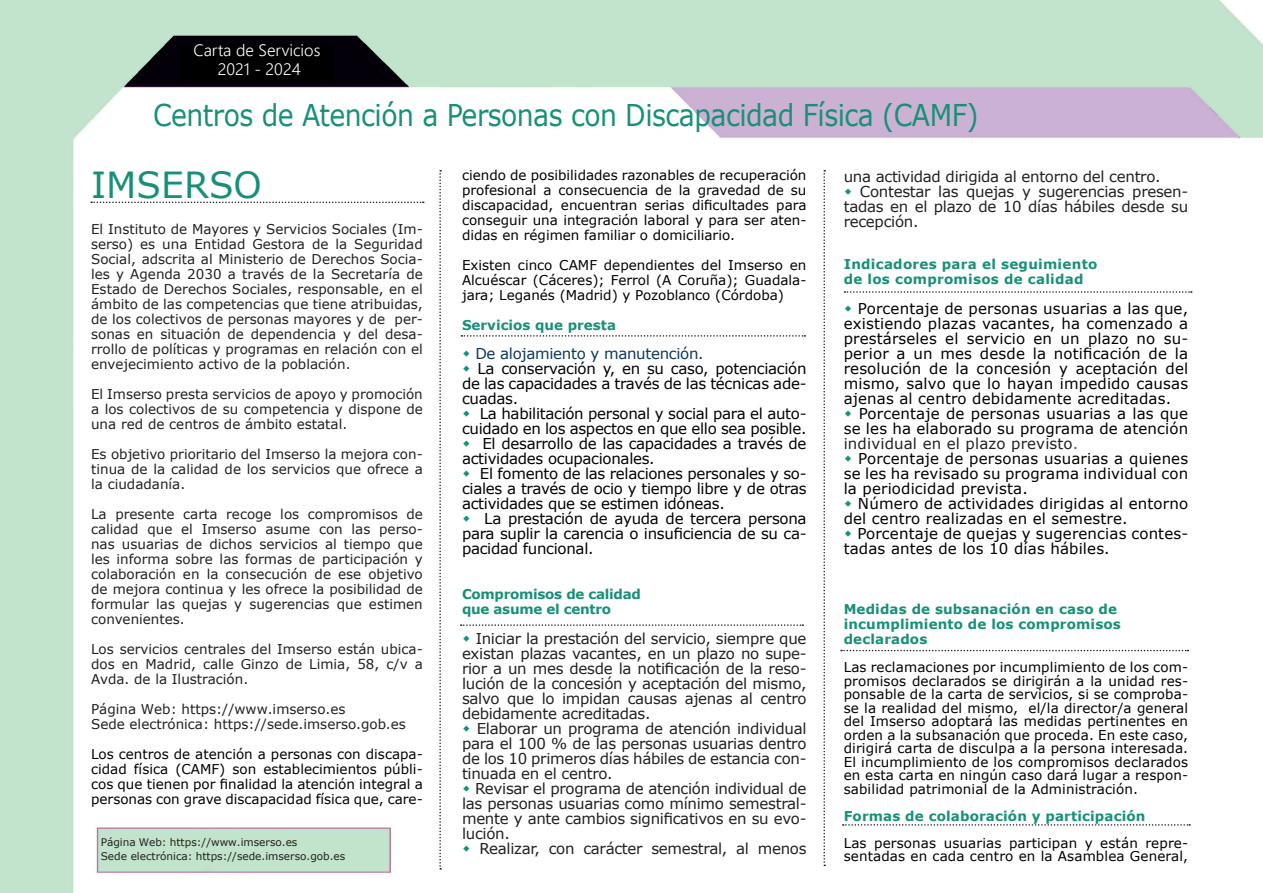
<style>
.page{position:relative;width:1263px;height:893px;background:#fff}
.page>*{position:absolute;margin:0;border:0;box-sizing:border-box;transform-origin:0 0}
.t1{font:36px "Verdana";color:#189079}
.t2{font:30px "Verdana";letter-spacing:-.02em;color:#189079;scale:.89 1}
.t3{font:300 16.5px/19.8px "Segoe UI";color:#fff;text-align:center}
.t4{font:15px/15px "Verdana";letter-spacing:-.02em;color:#231f20;text-align:justify}
.t5{font:15px/15px "Verdana";letter-spacing:.01em;color:#000;text-align:justify}
.t6{font:15px/15px "Verdana";letter-spacing:-.02em;color:#000205;text-align:justify}
.t7{font:15px "Verdana";letter-spacing:-.02em;color:#0e375d}
.t8{font:13.5px/15px "Verdana";color:#231f20;text-align:justify}
.t9{font:13.5px/13.5px "Verdana";color:#000}
.t10{font:700 13.5px/15px "Verdana";letter-spacing:.01em;color:#189079}
.t11{font:700 13.5px/15px "Verdana";letter-spacing:-.02em;color:#189079}
.t12{font:10.5px/14px "Verdana";color:#231f20}
.s1{color:#231f20}
.s2{color:#77459b}
</style>
<div class="page">
<img style="left:0;top:1px;width:1263px;height:892px">
<svg style="left:91px;top:202px;width:333px;height:1px"></svg>
<svg style="left:461px;top:624px;width:342px;height:2px"></svg>
<svg style="left:841px;top:650px;width:347px;height:1px"></svg>
<svg style="left:461px;top:335px;width:344px;height:2px"></svg>
<svg style="left:439px;top:170px;width:2px;height:700px"></svg>
<svg style="left:823px;top:170px;width:2px;height:696px"></svg>
<svg style="left:844px;top:291px;width:348px;height:2px"></svg>
<svg style="left:843px;top:824px;width:347px;height:2px"></svg>
<div style="left:181px;top:44px;width:152px;height:37px;background:#000"></div>
<svg style="left:463px;top:350px;width:6px;height:7px"></svg>
<svg style="left:463px;top:365px;width:6px;height:7px"></svg>
<svg style="left:463px;top:410px;width:6px;height:7px"></svg>
<svg style="left:463px;top:440px;width:6px;height:7px"></svg>
<svg style="left:463px;top:470px;width:6px;height:7px"></svg>
<svg style="left:463px;top:515px;width:6px;height:7px"></svg>
<svg style="left:463px;top:635px;width:6px;height:7px"></svg>
<svg style="left:463px;top:725px;width:6px;height:7px"></svg>
<svg style="left:463px;top:785px;width:6px;height:7px"></svg>
<svg style="left:463px;top:845px;width:6px;height:7px"></svg>
<svg style="left:845px;top:188px;width:6px;height:6px"></svg>
<svg style="left:845px;top:305px;width:6px;height:6px"></svg>
<svg style="left:845px;top:410px;width:6px;height:6px"></svg>
<svg style="left:845px;top:455px;width:6px;height:6px"></svg>
<svg style="left:845px;top:500px;width:6px;height:6px"></svg>
<svg style="left:845px;top:530px;width:6px;height:6px"></svg>
<p class="t3" style="left:193px;top:38px;width:128px">Carta de Servicios<br>2021 - 2024</p>
<p class="t2" style="left:153px;top:94px;width:929px">Centros de Atención a Personas con Discapacidad Física (CAMF)</p>
<h1 class="t1" style="left:91px;top:160px;width:172px">IMSERSO</h1>
<p class="t8" style="left:91px;top:222px;width:333px">El Instituto de Mayores y Servicios Sociales (Im&shy;serso) es una Entidad Gestora de la Seguridad Social, adscrita al Ministerio de Derechos Socia&shy;les y Agenda 2030 a través de la Secretaría de Estado de Derechos Sociales, responsable, en el ámbito de las competencias que tiene atribuidas, de los colectivos de personas mayores y de per&shy;sonas en situación de dependencia y del desa&shy;rrollo de políticas y programas en relación con el envejecimiento activo de la población.</p>
<p class="t8" style="left:91px;top:387px;width:333px">El Imserso presta servicios de apoyo y promoción a los colectivos de su competencia y dispone de una red de centros de ámbito estatal.</p>
<p class="t8" style="left:91px;top:447px;width:333px">Es objetivo prioritario del Imserso la mejora con&shy;tinua de la calidad de los servicios que ofrece a la ciudadanía.</p>
<p class="t8" style="left:91px;top:507px;width:333px">La presente carta recoge los compromisos de calidad que el Imserso asume con las perso&shy;nas usuarias de dichos servicios al tiempo que les informa sobre las formas de participación y colaboración en la consecución de ese objetivo de mejora continua y les ofrece la posibilidad de formular las quejas y sugerencias que estimen convenientes.</p>
<p class="t8" style="left:91px;top:642px;width:333px">Los servicios centrales del Imserso están ubica&shy;dos en Madrid, calle Ginzo de Limia, 58, c/v a Avda. de la Ilustración.</p>
<p class="t8" style="left:91px;top:702px;width:316px">Página Web: https://www.imserso.es<br>Sede electrónica: https://sede.imserso.gob.es</p>
<p class="t9" style="left:91px;top:747px;width:332px;line-height:15px">Los centros de atención a personas con discapa&shy;cidad física (CAMF) son establecimientos públi-</p>
<p class="t9" style="left:91px;top:777px;width:333px">cos que tienen por finalidad la atención integral a</p>
<p class="t9" style="left:91px;top:792px;width:333px">personas con grave discapacidad física que, care-</p>
<p class="t12" style="left:101px;top:835px;width:246px">Página Web: https://www.imserso.es<br>Sede electrónica: https://sede.imserso.gob.es</p>
<p class="t9" style="left:462px;top:168px;width:346px;line-height:15px">ciendo de posibilidades razonables de recuperación profesional a consecuencia de la gravedad de su</p>
<p class="t9" style="left:462px;top:199px;width:346px">discapacidad, encuentran serias dificultades para</p>
<p class="t9" style="left:462px;top:213px;width:345px;line-height:15px">conseguir una integración laboral y para ser aten&shy;didas en régimen familiar o domiciliario.</p>
<p class="t9" style="left:462px;top:258px;width:346px;line-height:15px;text-align:justify">Existen cinco CAMF dependientes del Imserso en Alcuéscar (Cáceres); Ferrol (A Coruña); Guadala&shy;jara; Leganés (Madrid) y Pozoblanco (Córdoba)</p>
<p class="t10" style="left:462px;top:318px;width:156px">Servicios que presta</p>
<p class="t7" style="left:475px;top:343px;width:230px">De alojamiento y manutención.</p>
<p class="t6" style="left:462px;top:361px;width:346px;text-indent:15px">La conservación y, en su caso, potenciación de las capacidades a través de las técnicas ade&shy;cuadas.</p>
<p class="t6" style="left:462px;top:406px;width:346px;text-align:right">La habilitación personal y social para el auto&shy;cuidado en los aspectos en que ello sea posible.</p>
<p class="t6" style="left:462px;top:436px;width:346px;text-indent:20px">El desarrollo de las capacidades a través de actividades ocupacionales.</p>
<p class="t6" style="left:462px;top:466px;width:346px;text-indent:18px">El fomento de las relaciones personales y so&shy;ciales a través de ocio y tiempo libre y de otras actividades que se estimen idóneas.</p>
<p class="t6" style="left:462px;top:511px;width:346px;text-indent:22px">La prestación de ayuda de tercera persona para suplir la carencia o insuficiencia de su ca&shy;pacidad funcional.</p>
<p class="t11" style="left:462px;top:586px;width:180px">Compromisos de calidad que asume el centro</p>
<p class="t4" style="left:462px;top:631px;width:346px;text-indent:14px">Iniciar la prestación del servicio, siempre que existan plazas vacantes, en un plazo no supe&shy;rior a un mes desde la notificación de la reso&shy;lución de la concesión y aceptación del mismo, salvo que lo impidan causas ajenas al centro debidamente acreditadas.</p>
<p class="t4" style="left:462px;top:721px;width:346px;text-indent:15px">Elaborar un programa de atención individual para el 100 % de las personas usuarias dentro de los 10 primeros días hábiles de estancia con&shy;tinuada en el centro.</p>
<p class="t4" style="left:462px;top:781px;width:346px;text-indent:13px">Revisar el programa de atención individual de las personas usuarias como mínimo semestral&shy;mente y ante cambios significativos en su evo&shy;lución.</p>
<p class="t4" style="left:479px;top:841px;width:329px">Realizar, con carácter semestral, al menos</p>
<p class="t4" style="left:844px;top:168px;width:318px">una actividad dirigida al entorno del centro.</p>
<p class="t4" style="left:844px;top:183px;width:346px;text-indent:16px">Contestar las quejas y sugerencias presen&shy;tadas en el plazo de 10 días hábiles desde su recepción.</p>
<p class="t10" style="left:844px;top:256px;width:255px">Indicadores para el seguimiento de los compromisos de calidad</p>
<p class="t5" style="left:844px;top:300px;width:346px;text-indent:14px">Porcentaje de personas usuarias a las que, existiendo plazas vacantes, ha comenzado a prestárseles el servicio en un plazo no su-</p>
<p class="t5" style="left:844px;top:345px;width:346px">perior a un mes desde la notificación de la</p>
<p class="t5" style="left:844px;top:360px;width:346px">resolución de la concesión y aceptación del mismo, salvo que lo hayan impedido causas ajenas al centro debidamente acreditadas.</p>
<p class="t5" style="left:844px;top:405px;width:346px;text-indent:15px">Porcentaje de personas usuarias a las que se les ha elaborado su programa de atención <span class="s1">individual en el plazo previsto</span><span class="s2">.</span></p>
<p class="t5" style="left:844px;top:450px;width:346px;text-indent:15px">Porcentaje de personas usuarias a quienes se les ha revisado su programa individual con la periodicidad prevista.</p>
<p class="t5" style="left:844px;top:495px;width:346px;text-indent:14px">Número de actividades dirigidas al entorno del centro realizadas en el semestre.</p>
<p class="t5" style="left:844px;top:525px;width:345px;text-indent:14px">Porcentaje de quejas y sugerencias contes&shy;tadas antes de los 10 días hábiles.</p>
<p class="t10" style="left:844px;top:601px;width:279px">Medidas de subsanación en caso de incumplimiento de los compromisos declarados</p>
<p class="t9" style="left:844px;top:660px;width:346px;text-align:justify">Las reclamaciones por incumplimiento de los com&shy;promisos declarados se dirigirán a la unidad res&shy;ponsable de la carta de servicios, si se comproba&shy;se la realidad del mismo, el/la director/a general del Imserso adoptará las medidas pertinentes en orden a la subsanación que proceda. En este caso, dirigirá carta de disculpa a la persona interesada.<br>El incumplimiento de los compromisos declarados en esta carta en ningún caso dará lugar a respon&shy;sabilidad patrimonial de la Administración.</p>
<p class="t10" style="left:844px;top:808px;width:303px">Formas de colaboración y participación</p>
<p class="t9" style="left:844px;top:836px;width:346px">Las personas usuarias participan y están repre&shy;sentadas en cada centro en la Asamblea General,</p>
</div>
